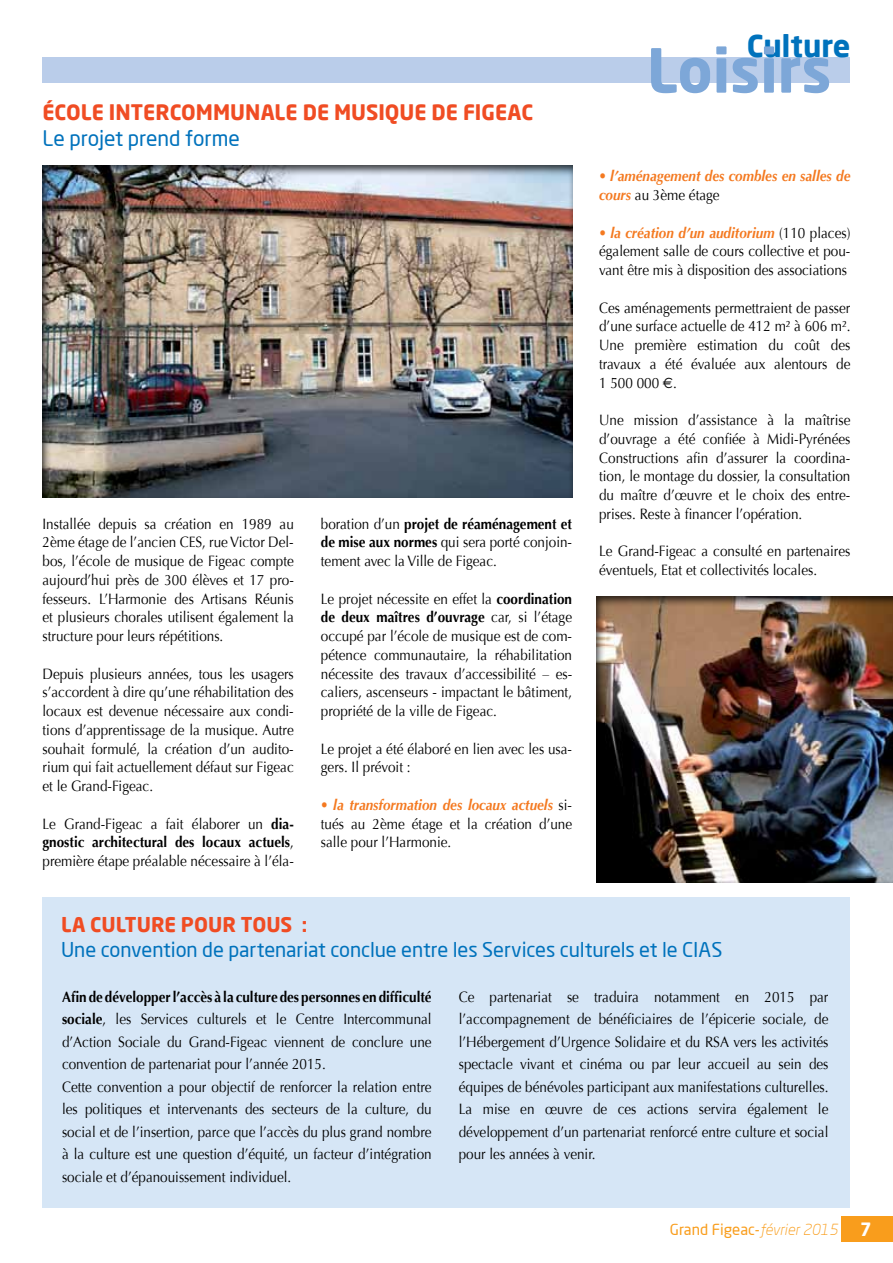
<style>
.page{position:relative;width:893px;height:1263px;background:#fff}
.page>*{position:absolute;margin:0;border:0;box-sizing:border-box;transform-origin:0 0}
.t1{font:700 60px "Neo Sans Pro";color:#7da7d8}
.t2{font:700 30px "Neo Sans Pro";color:#0072bc}
.t3{font:700 21px "Neo Sans Pro";color:#f04c23}
.t4{font:21px "Neo Sans Pro";letter-spacing:-.005em;color:#0072bc}
.t5{font:20.1px "Neo Sans Pro";letter-spacing:-.005em;color:#0072bc}
.t6{font:700 20.1px "Neo Sans Pro";color:#f04c23}
.t7{font:15px/18.8px "Optima";color:#000;text-align:justify;scale:.9 1}
.t8{font:italic 700 15px/18.8px "Optima";color:#f47920;scale:.9 1}
.t9{font:15px "Neo Sans Pro";color:#f99d1c}
.s1{font-weight:700}
.s2{font-weight:700;font-style:italic;color:#f47920}
.s3{font-weight:400;font-style:normal;color:#000}
.s4{font-family:"Euro Sans"}
.s5{font-weight:300;font-style:italic}
.s6{font-weight:700;font-size:18px;color:#fff}
</style>
<div class="page">
<div style="left:842px;top:1216px;width:51px;height:26px;background:#f99d1c"></div>
<div style="left:43px;top:57px;width:807px;height:26px;background:#bacdea"></div>
<div style="left:43px;top:897px;width:807px;height:310px;background:#d6e6f6"></div>
<div style="left:42px;top:163px;width:533px;height:336px;background:#000;opacity:.75"></div>
<div style="left:595px;top:594px;width:298px;height:288px;background:#000;opacity:.75"></div>
<h3 class="t3" style="left:43px;top:99px;width:490px">ÉCOLE INTERCOMMUNALE DE MUSIQUE DE FIGEAC</h3>
<h3 class="t4" style="left:43px;top:125px;width:199px">Le projet prend forme</h3>
<p class="t7" style="left:43px;top:514px;width:281px">Installée depuis sa création en 1989 au 2ème étage de l’ancien CES, rue Victor Del&shy;bos, l’école de musique de Figeac compte aujourd’hui près de 300 élèves et 17 pro&shy;fesseurs. L’Harmonie des Artisans Réunis et plusieurs chorales utilisent également la structure pour leurs répétitions.</p>
<p class="t7" style="left:43px;top:664px;width:281px">Depuis plusieurs années, tous les usagers s’accordent à dire qu’une réhabilitation des locaux est devenue nécessaire aux condi&shy;tions d’apprentissage de la musique. Autre souhait formulé, la création d’un audito&shy;rium qui fait actuellement défaut sur Figeac et le Grand-Figeac.</p>
<p class="t7" style="left:43px;top:814px;width:281px">Le Grand-Figeac a fait élaborer un <span class="s1">dia&shy;gnostic architectural des locaux actuels</span>, première étape préalable nécessaire à l’éla-</p>
<p class="t7" style="left:321px;top:514px;width:281px">boration d’un <span class="s1">projet de réaménagement et de mise aux normes</span> qui sera porté conjoin&shy;tement avec la Ville de Figeac.</p>
<p class="t7" style="left:321px;top:589px;width:281px">Le projet nécessite en effet la <span class="s1">coordination de deux maîtres d’ouvrage</span> car, si l’étage occupé par l’école de musique est de com&shy;pétence communautaire, la réhabilitation nécessite des travaux d’accessibilité – es&shy;caliers, ascenseurs - impactant le bâtiment, propriété de la ville de Figeac.</p>
<p class="t7" style="left:321px;top:739px;width:281px">Le projet a été élaboré en lien avec les usa&shy;gers. Il prévoit :</p>
<p class="t7" style="left:321px;top:796px;width:281px"><span class="s2">• la transformation des locaux actuels</span> si&shy;tués au 2ème étage et la création d’une salle pour l’Harmonie.</p>
<h2 class="t2" style="left:747px;top:27px;width:105px">Culture</h2>
<h1 class="t1" style="left:647px;top:32px;width:186px">Loisirs</h1>
<p class="t8" style="left:599px;top:167px;width:281px">• l’aménagement des combles en salles de cours <span class="s3">au 3ème étage</span></p>
<p class="t7" style="left:599px;top:223px;width:281px"><span class="s2">• la création d’un auditorium</span> (110 places) également salle de cours collective et pou&shy;vant être mis à disposition des associations</p>
<p class="t7" style="left:599px;top:298px;width:281px">Ces aménagements permettraient de passer d’une surface actuelle de 412 m² à 606 m².<br>Une première estimation du coût des travaux a été évaluée aux alentours de 1 500 000 <span class="s4">e</span>.</p>
<p class="t7" style="left:599px;top:411px;width:281px">Une mission d’assistance à la maîtrise d’ouvrage a été confiée à Midi-Pyrénées Constructions afin d’assurer la coordina&shy;tion, le montage du dossier, la consultation du maître d’œuvre et le choix des entre&shy;prises. Reste à financer l’opération.</p>
<p class="t7" style="left:599px;top:542px;width:281px">Le Grand-Figeac a consulté en partenaires éventuels, Etat et collectivités locales.</p>
<h3 class="t6" style="left:61px;top:912px;width:89px">LA CULTURE</h3>
<h3 class="t6" style="left:181px;top:912px;width:128px">POUR TOUS :</h3>
<h3 class="t5" style="left:61px;top:937px;width:663px">Une convention de partenariat conclue entre les Services culturels et le CIAS</h3>
<p class="t7" style="left:62px;top:986px;width:412px;line-height:22.5px;text-align:left"><span class="s1">Afin de développer l’accès à la culture des personnes en difficulté sociale</span>, les Services culturels et le Centre Intercommunal d’Action Sociale du Grand-Figeac viennent de conclure une convention de partenariat pour l’année 2015.<br>Cette convention a pour objectif de renforcer la relation entre les politiques et intervenants des secteurs de la culture, du social et de l’insertion, parce que l’accès du plus grand nombre à la culture est une question d’équité, un facteur d’intégration sociale et d’épanouissement individuel.</p>
<p class="t7" style="left:459px;top:986px;width:412px;line-height:22.5px">Ce partenariat se traduira notamment en 2015 par l’accompagnement de bénéficiaires de l’épicerie sociale, de l’Hébergement d’Urgence Solidaire et du RSA vers les activités spectacle vivant et cinéma ou par leur accueil au sein des équipes de bénévoles participant aux manifestations culturelles.<br>La mise en œuvre de ces actions servira également le développement d’un partenariat renforcé entre culture et social pour les années à venir.</p>
<p class="t9" style="left:670px;top:1220px;width:203px">Grand Figeac-<span class="s5">février 2015</span> <span class="s6">7</span></p>
</div>
